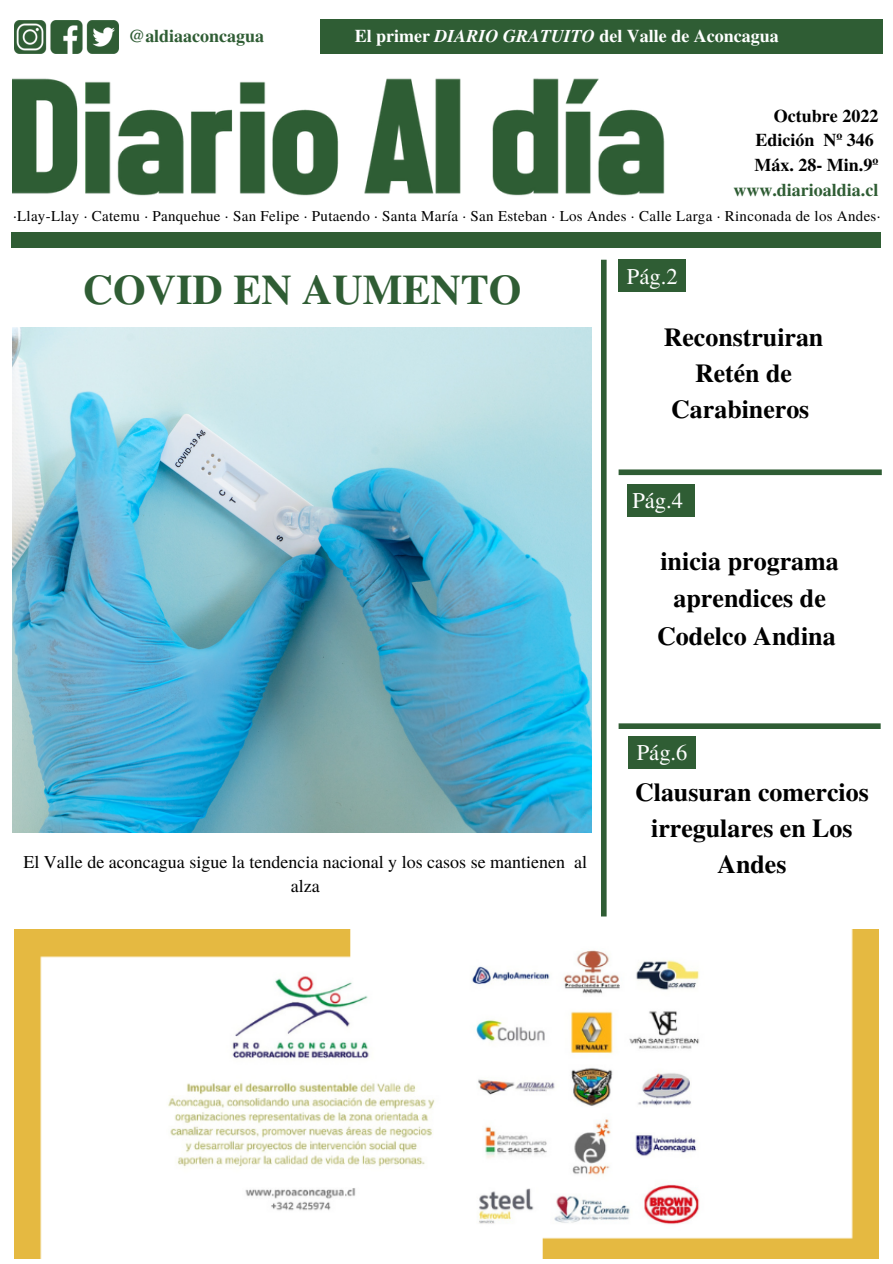
<style>
.page{position:relative;width:893px;height:1264px;background:#fff}
.page>*{position:absolute;margin:0;border:0;box-sizing:border-box;transform-origin:0 0}
.t1{font:700 42px "Te X Gyre Termes";color:#2f5d34}
.t2{font:700 25.95px/36px "Te X Gyre Termes";color:#000;text-align:center}
.t3{font:22.5px "Te X Gyre Termes";color:#fff}
.t4{font:18px/24.8px "Te X Gyre Termes";color:#000;text-align:center}
.t5{font:700 18px "Te X Gyre Termes";color:#fff}
.t6{font:700 18px/24.8px "Te X Gyre Termes";color:#000}
.t7{font:700 18px "Te X Gyre Termes";color:#2f5d34}
.t8{font:15px "Te X Gyre Termes";letter-spacing:.02em;color:#000}
.s1{font-style:italic}
</style>
<div class="page">
<img style="left:12px;top:327px;width:579px;height:505px">
<img style="left:15px;top:929px;width:863px;height:329px">
<div style="left:618px;top:259px;width:68px;height:33px;background:#2f5d34"></div>
<div style="left:626px;top:484px;width:68px;height:32px;background:#2f5d34"></div>
<div style="left:628px;top:735px;width:68px;height:33px;background:#2f5d34"></div>
<img style="left:12px;top:53px;width:659px;height:143px">
<div style="left:320px;top:19px;width:562px;height:34px;background:#2f5d34"></div>
<div style="left:11px;top:232px;width:869px;height:16px;background:#2f5d34"></div>
<div style="left:601px;top:260px;width:5px;height:656px;background:#2f5d34"></div>
<div style="left:618px;top:469px;width:263px;height:6px;background:#2f5d34"></div>
<div style="left:618px;top:723px;width:262px;height:6px;background:#2f5d34"></div>
<img style="left:14px;top:21px;width:105px;height:32px">
<p class="t7" style="left:129px;top:22px;width:137px">@aldiaaconcagua</p>
<p class="t5" style="left:355px;top:22px;width:425px">El primer <span class="s1">DIARIO GRATUITO</span> del Valle de Aconcagua</p>
<p class="t6" style="left:754px;top:102px;width:125px;text-indent:19px">Octubre 2022<br>Edición Nº 346<br>Máx. 28- Min.9º</p>
<p class="t7" style="left:733px;top:176px;width:146px">www.diarioaldia.cl</p>
<p class="t8" style="left:13px;top:205px;width:868px">·Llay-Llay · Catemu · Panquehue · San Felipe · Putaendo · Santa María · San Esteban · Los Andes · Calle Larga · Rinconada de los Andes·</p>
<h1 class="t1" style="left:83px;top:256px;width:440px">COVID EN AUMENTO</h1>
<p class="t4" style="left:23px;top:848px;width:565px">El Valle de aconcagua sigue la tendencia nacional y los casos se mantienen al alza</p>
<p class="t3" style="left:627px;top:260px;width:52px">Pág.2</p>
<p class="t2" style="left:663px;top:318px;width:161px">Reconstruiran<br>Retén de<br>Carabineros</p>
<p class="t3" style="left:632px;top:484px;width:52px">Pág.4</p>
<p class="t2" style="left:657px;top:541px;width:183px;line-height:37px">inicia programa aprendices de<br>Codelco Andina</p>
<p class="t3" style="left:636px;top:736px;width:52px">Pág.6</p>
<p class="t2" style="left:635px;top:772px;width:235px">Clausuran comercios irregulares en Los<br>Andes</p>
</div>
